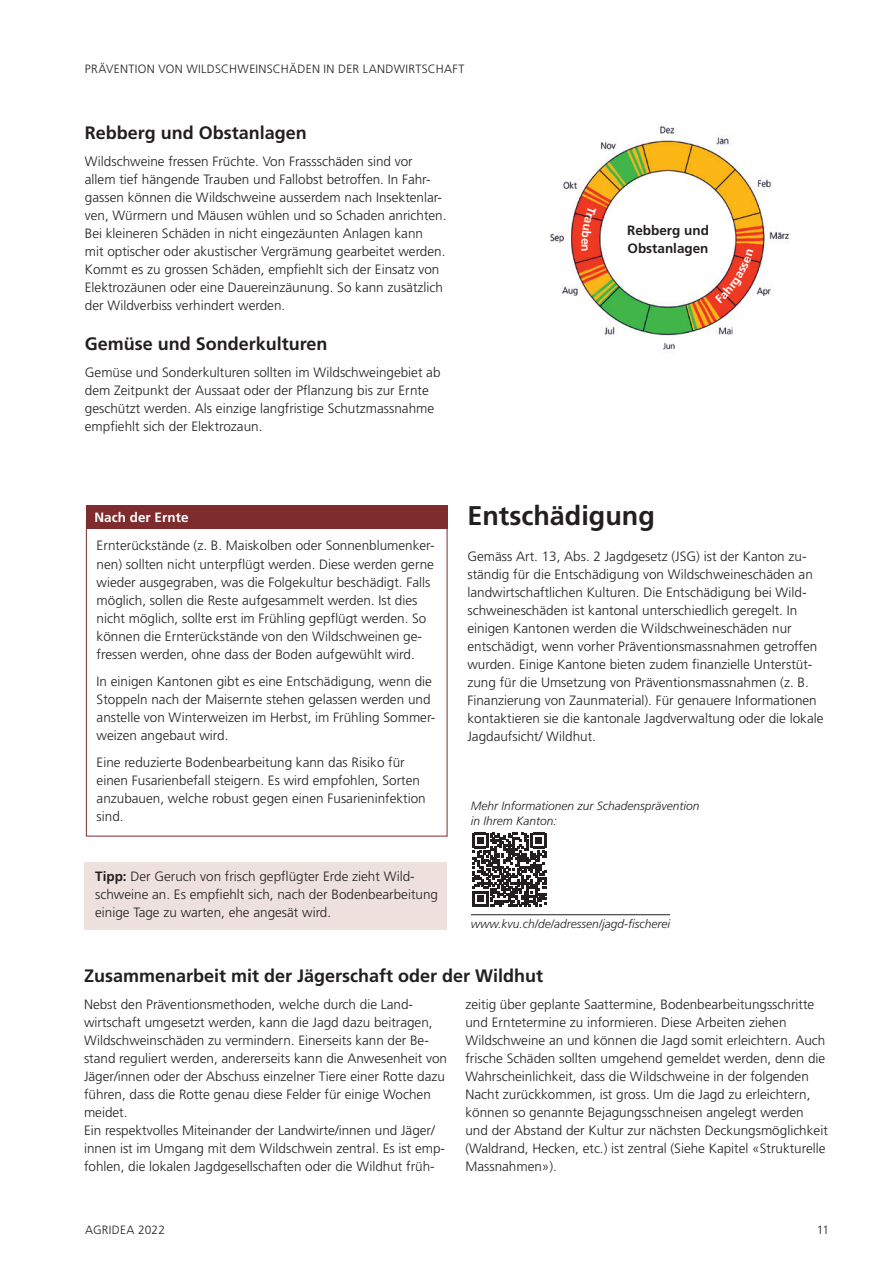
<style>
.page{position:relative;width:893px;height:1263px;background:#fff}
.page>*{position:absolute;margin:0;border:0;box-sizing:border-box;transform-origin:0 0}
.Überschrift_1_bold_1{font:700 27px "Frutiger LT Pro";color:#231f20}
.Überschrift_2_bold_1{font:700 18px "Frutiger LT Pro";color:#231f20}
.Lauftext_9-12_Pt{font:300 13.5px/18px "Frutiger LT Pro";color:#231f20}
.Lauftext_9-12_Pt_dan{font:300 13.5px/18px "Frutiger LT Pro";color:#231f20}
.Überschrift_2_bold_1-2{font:700 13.5px/18px "Frutiger LT Pro";color:#231f20}
._01_Tabellenkopf{font:700 13.5px "Frutiger LT Pro";color:#fff}
.t1{font:300 12px "Frutiger LT Pro";letter-spacing:.03em;color:#231f20}
.QR_code_8-11_kursiv{font:italic 300 12px/14.4px "Frutiger LT Pro";color:#231f20}
.QR_code_8-11_kursi_l{font:italic 300 12px "Frutiger LT Pro";color:#231f20}
.t2{font:700 12px "Frutiger LT Pro";color:#fff}
.s1{font-weight:700}
</style>
<div class="page">
<div style="left:85px;top:862px;width:362px;height:67px;background:#eee1dd"></div>
<img style="left:550px;top:124px;width:240px;height:226px">
<svg style="left:472px;top:833px;width:74px;height:74px"></svg>
<hr style="left:471px;top:914px;width:199px;height:1px;background:#231f20">
<svg style="left:86px;top:519px;width:362px;height:318px"></svg>
<div style="left:86px;top:505px;width:361px;height:24px;background:#7e2c2d"></div>
<svg style="left:715px;top:249px;width:39px;height:54px"></svg>
<svg style="left:581px;top:206px;width:15px;height:38px"></svg>
<p class="t1" style="left:85px;top:62px;width:381px">PRÄVENTION VON WILDSCHWEINSCHÄDEN IN DER LANDWIRTSCHAFT</p>
<p class="Überschrift_2_bold_1" style="left:85px;top:122px;width:224px">Rebberg und Obstanlagen</p>
<p class="Lauftext_9-12_Pt" style="left:85px;top:152px;width:363px">Wildschweine fressen Früchte. Von Frassschäden sind vor allem tief hängende Trauben und Fallobst betroffen. In Fahr&shy;gassen können die Wildschweine ausserdem nach Insektenlar&shy;ven, Würmern und Mäusen wühlen und so Schaden anrichten.<br>Bei kleineren Schäden in nicht eingezäunten Anlagen kann<br>mit optischer oder akustischer Vergrämung gearbeitet werden.<br>Kommt es zu grossen Schäden, empfiehlt sich der Einsatz von Elektrozäunen oder eine Dauereinzäunung. So kann zusätzlich der Wildverbiss verhindert werden.</p>
<p class="Überschrift_2_bold_1" style="left:85px;top:333px;width:244px">Gemüse und Sonderkulturen</p>
<p class="Lauftext_9-12_Pt" style="left:85px;top:364px;width:357px">Gemüse und Sonderkulturen sollten im Wildschweingebiet ab dem Zeitpunkt der Aussaat oder der Pflanzung bis zur Ernte geschützt werden. Als einzige langfristige Schutzmassnahme empfiehlt sich der Elektrozaun.</p>
<p class="t2" style="left:593px;top:244px;width:9px;rotate:90deg">n</p>
<p class="Überschrift_2_bold_1-2" style="left:627px;top:221px;width:83px">Rebberg und<br>Obstanlagen</p>
<p class="_01_Tabellenkopf" style="left:95px;top:509px;width:96px">Nach der Ernte</p>
<p class="Lauftext_9-12_Pt_dan" style="left:97px;top:537px;width:339px">Ernterückstände (z. B. Maiskolben oder Sonnenblumenker&shy;nen) sollten nicht unterpflügt werden. Diese werden gerne wieder ausgegraben, was die Folgekultur beschädigt. Falls möglich, sollen die Reste aufgesammelt werden. Ist dies nicht möglich, sollte erst im Frühling gepflügt werden. So können die Ernterückstände von den Wildschweinen ge&shy;fressen werden, ohne dass der Boden aufgewühlt wird.</p>
<p class="Lauftext_9-12_Pt_dan" style="left:97px;top:672px;width:340px">In einigen Kantonen gibt es eine Entschädigung, wenn die Stoppeln nach der Maisernte stehen gelassen werden und anstelle von Winterweizen im Herbst, im Frühling Sommer&shy;weizen angebaut wird.</p>
<p class="Lauftext_9-12_Pt_dan" style="left:97px;top:753px;width:331px">Eine reduzierte Bodenbearbeitung kann das Risiko für einen Fusarienbefall steigern. Es wird empfohlen, Sorten anzubauen, welche robust gegen einen Fusarieninfektion sind.</p>
<p class="Überschrift_1_bold_1" style="left:467px;top:499px;width:189px">Entschädigung</p>
<p class="Lauftext_9-12_Pt" style="left:467px;top:547px;width:347px">Gemäss Art. 13, Abs. 2 Jagdgesetz (JSG) ist der Kanton zu&shy;ständig für die Entschädigung von Wildschweineschäden an</p>
<p class="Lauftext_9-12_Pt" style="left:467px;top:583px;width:358px">landwirtschaftlichen Kulturen. Die Entschädigung bei Wild&shy;schweineschäden ist kantonal unterschiedlich geregelt. In einigen Kantonen werden die Wildschweineschäden nur entschädigt, wenn vorher Präventionsmassnahmen getroffen wurden. Einige Kantone bieten zudem finanzielle Unterstüt&shy;zung für die Umsetzung von Präventionsmassnahmen (z. B.<br>Finanzierung von Zaunmaterial). Für genauere Informationen kontaktieren sie die kantonale Jagdverwaltung oder die lokale Jagdaufsicht/ Wildhut.</p>
<p class="QR_code_8-11_kursiv" style="left:471px;top:799px;width:230px">Mehr Informationen zur Schadensprävention in Ihrem Kanton:</p>
<p class="Lauftext_9-12_Pt" style="left:95px;top:867px;width:344px"><span class="s1">Tipp:</span> Der Geruch von frisch gepflügter Erde zieht Wild&shy;schweine an. Es empfiehlt sich, nach der Bodenbearbeitung einige Tage zu warten, ehe angesät wird.</p>
<p class="QR_code_8-11_kursi_l" style="left:471px;top:917px;width:201px">www.kvu.ch/de/adressen/jagd-fischerei</p>
<p class="Überschrift_2_bold_1" style="left:84px;top:965px;width:461px">Zusammenarbeit mit der Jägerschaft oder der Wildhut</p>
<p class="Lauftext_9-12_Pt" style="left:84px;top:995px;width:365px">Nebst den Präventionsmethoden, welche durch die Land&shy;wirtschaft umgesetzt werden, kann die Jagd dazu beitragen, Wildschweinschäden zu vermindern. Einerseits kann der Be&shy;stand reguliert werden, andererseits kann die Anwesenheit von Jäger/innen oder der Abschuss einzelner Tiere einer Rotte dazu führen, dass die Rotte genau diese Felder für einige Wochen meidet.</p>
<p class="Lauftext_9-12_Pt" style="left:84px;top:1121px;width:363px">Ein respektvolles Miteinander der Landwirte/innen und Jäger/ innen ist im Umgang mit dem Wildschwein zentral. Es ist emp&shy;fohlen, die lokalen Jagdgesellschaften oder die Wildhut früh-</p>
<p class="Lauftext_9-12_Pt" style="left:465px;top:995px;width:364px">zeitig über geplante Saattermine, Bodenbearbeitungsschritte und Erntetermine zu informieren. Diese Arbeiten ziehen Wildschweine an und können die Jagd somit erleichtern. Auch frische Schäden sollten umgehend gemeldet werden, denn die Wahrscheinlichkeit, dass die Wildschweine in der folgenden Nacht zurückkommen, ist gross. Um die Jagd zu erleichtern, können so genannte Bejagungsschneisen angelegt werden und der Abstand der Kultur zur nächsten Deckungsmöglichkeit (Waldrand, Hecken, etc.) ist zentral (Siehe Kapitel «Strukturelle Massnahmen»).</p>
<p class="t1" style="left:85px;top:1222px;width:82px">AGRIDEA 2022</p>
<p class="t1" style="left:817px;top:1222px;width:14px">11</p>
</div>
